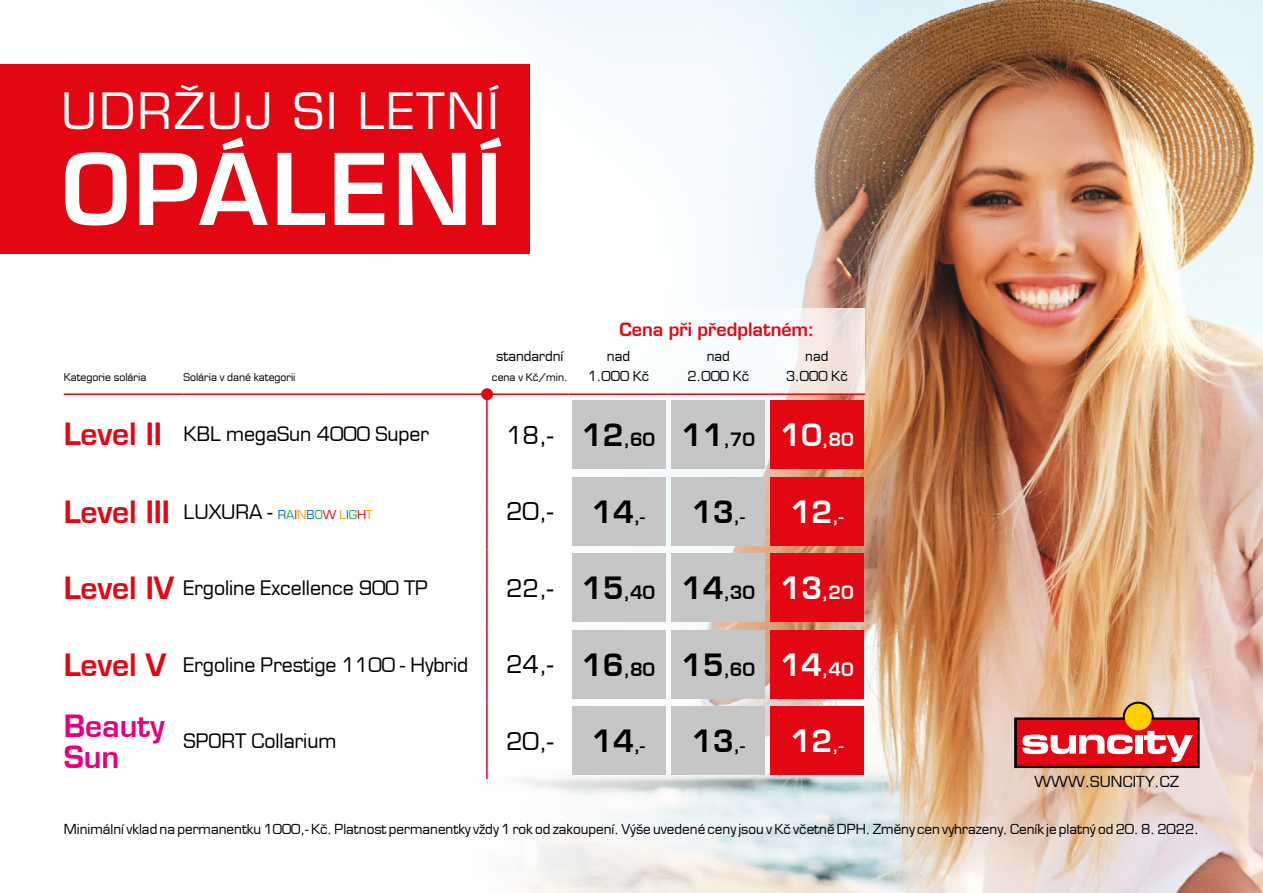
<style>
.page{position:relative;width:1263px;height:893px;background:#fff}
.page>*{position:absolute;margin:0;border:0;box-sizing:border-box;transform-origin:0 0}
.t1{font:600 96.15px "Eurostile CE";letter-spacing:.04em;color:#fff}
.t2{font:48.75px "Eurostile CE";letter-spacing:.045em;color:#fff}
.t3{font:30px "Euromode CE Bold";letter-spacing:-.005em;color:#e30613}
.t4{font:30px "Euromode CE Bold";letter-spacing:-.005em;color:#000}
.t5{font:30px/31.5px "Euromode CE Bold";letter-spacing:-.005em;color:#e6007d}
.t6{font:30px "Euromode CE Bold";color:#fff}
.t7{font:24px "Euromode CE";color:#000}
.t8{font:19.5px "Euromode CE";letter-spacing:-.005em;color:#000}
.t9{font:18px "Euromode CE Bold";letter-spacing:-.005em;color:#000}
.t10{font:18px "Euromode CE Bold";letter-spacing:-.005em;color:#e30613}
.t11{font:14.85px "Euromode CE";letter-spacing:.01em;color:#000}
.t12{font:13.5px "Euromode CE";color:#000}
.t13{font:10.5px "Euromode CE";letter-spacing:-.005em;color:#000}
.s1{font-family:"Euromode CE Bold";font-size:30px;color:#e30613}
.s2{font-family:"Euromode CE";font-size:24px}
.s3{font-size:30px}
.s4{font-size:30px;color:#fff}
.s5{color:#fff}
.s6{font-family:"Euromode CE";font-size:19.5px;color:#000}
.s7{font-family:"Euromode CE";font-size:12px;color:#0e6eb6}
.s8{font-family:"Euromode CE";font-size:12px;color:#27a951}
.s9{font-family:"Euromode CE";font-size:12px}
.s10{font-family:"Euromode CE";font-size:12px;color:#f6a200}
.s11{font-size:18px}
</style>
<div class="page">
<img style="left:481px;top:0;width:782px;height:893px">
<svg style="left:497px;top:308px;width:368px;height:85px"></svg>
<hr style="left:64px;top:393px;width:120px;height:2px;background:#e30613">
<hr style="left:184px;top:393px;width:303px;height:2px;background:#e30613">
<hr style="left:486px;top:395px;width:2px;height:78px;background:#e30613">
<hr style="left:487px;top:393px;width:81px;height:2px;background:#e30613">
<hr style="left:486px;top:473px;width:2px;height:76px;background:#e30613">
<hr style="left:486px;top:549px;width:2px;height:77px;background:#e30613">
<hr style="left:486px;top:626px;width:2px;height:76px;background:#e30613">
<hr style="left:486px;top:702px;width:2px;height:77px;background:#e30613">
<hr style="left:568px;top:393px;width:100px;height:2px;background:#e30613">
<hr style="left:668px;top:393px;width:100px;height:2px;background:#e30613">
<hr style="left:768px;top:393px;width:97px;height:2px;background:#e30613">
<div style="left:572px;top:401px;width:93px;height:68px;background:#c6c6c6"></div>
<div style="left:672px;top:401px;width:93px;height:68px;background:#c6c6c6"></div>
<div style="left:770px;top:401px;width:94px;height:68px;background:#e30613"></div>
<div style="left:572px;top:477px;width:93px;height:68px;background:#c6c6c6"></div>
<div style="left:672px;top:477px;width:93px;height:68px;background:#c6c6c6"></div>
<div style="left:770px;top:477px;width:94px;height:68px;background:#e30613"></div>
<div style="left:572px;top:554px;width:93px;height:68px;background:#c6c6c6"></div>
<div style="left:672px;top:554px;width:93px;height:68px;background:#c6c6c6"></div>
<div style="left:770px;top:554px;width:94px;height:68px;background:#e30613"></div>
<div style="left:572px;top:630px;width:93px;height:68px;background:#c6c6c6"></div>
<div style="left:672px;top:630px;width:93px;height:68px;background:#c6c6c6"></div>
<div style="left:770px;top:630px;width:94px;height:68px;background:#e30613"></div>
<div style="left:572px;top:707px;width:93px;height:68px;background:#c6c6c6"></div>
<div style="left:672px;top:707px;width:93px;height:68px;background:#c6c6c6"></div>
<div style="left:770px;top:707px;width:94px;height:68px;background:#e30613"></div>
<div style="left:481px;top:388px;width:12px;height:12px;background:#e30613;border-radius:50%"></div>
<svg style="left:1123px;top:702px;width:30px;height:30px"></svg>
<div style="left:1123px;top:702px;width:30px;height:30px;border:1px solid #000;border-radius:50%"></div>
<svg style="left:1014px;top:718px;width:185px;height:50px"></svg>
<div style="left:1125px;top:704px;width:27px;height:26px;background:#ffce00;border-radius:50%"></div>
<div style="left:0;top:64px;width:529px;height:190px;background:#e30613"></div>
<h2 class="t2" style="left:61px;top:82px;width:439px">UDRŽUJ SI LETNÍ</h2>
<h1 class="t1" style="left:62px;top:129px;width:442px">OPÁLENÍ</h1>
<h3 class="t10" style="left:619px;top:318px;width:196px">Cena při předplatném:</h3>
<p class="t12" style="left:496px;top:348px;width:69px">standardní</p>
<p class="t12" style="left:607px;top:348px;width:25px">nad</p>
<p class="t12" style="left:707px;top:348px;width:25px">nad</p>
<p class="t12" style="left:805px;top:348px;width:25px">nad</p>
<p class="t13" style="left:64px;top:371px;width:84px">Kategorie solária</p>
<p class="t13" style="left:184px;top:371px;width:114px">Solária v dané kategorii</p>
<p class="t13" style="left:492px;top:371px;width:77px">cena v Kč/min.</p>
<p class="t12" style="left:588px;top:368px;width:63px">1.000 Kč</p>
<p class="t12" style="left:688px;top:368px;width:63px">2.000 Kč</p>
<p class="t12" style="left:786px;top:368px;width:63px">3.000 Kč</p>
<h3 class="t8" style="left:64px;top:422px;width:367px"><span class="s1">Level II</span> KBL megaSun 4000 Super</h3>
<h3 class="t9" style="left:506px;top:429px;width:349px"><span class="s2">18,-</span> <span class="s3">12</span>,60 <span class="s3">11</span>,70 <span class="s4">10</span><span class="s5">,80</span></h3>
<h3 class="t3" style="left:64px;top:493px;width:311px">Level III <span class="s6">LUXURA -</span> <span class="s7">R</span><span class="s8">A</span><span class="s9">I</span><span class="s10">N</span><span class="s7">B</span><span class="s8">O</span><span class="s9">W</span> <span class="s10">L</span><span class="s7">I</span><span class="s8">G</span><span class="s9">H</span><span class="s10">T</span></h3>
<h3 class="t7" style="left:506px;top:497px;width:49px">20,-</h3>
<h3 class="t4" style="left:592px;top:493px;width:55px">14<span class="s11">,-</span></h3>
<h3 class="t4" style="left:692px;top:493px;width:55px">13<span class="s11">,-</span></h3>
<h3 class="t6" style="left:790px;top:493px;width:55px">12<span class="s11">,-</span></h3>
<h3 class="t8" style="left:64px;top:576px;width:366px"><span class="s1">Level IV</span> Ergoline Excellence 900 TP</h3>
<h3 class="t9" style="left:506px;top:582px;width:349px"><span class="s2">22,-</span> <span class="s3">15</span>,40 <span class="s3">14</span>,30 <span class="s4">13</span><span class="s5">,20</span></h3>
<h3 class="t8" style="left:64px;top:653px;width:406px"><span class="s1">Level V</span> Ergoline Prestige 1100 - Hybrid</h3>
<h3 class="t9" style="left:506px;top:658px;width:349px"><span class="s2">24,-</span> <span class="s3">16</span>,80 <span class="s3">15</span>,60 <span class="s4">14</span><span class="s5">,40</span></h3>
<h3 class="t5" style="left:64px;top:710px;width:102px">Beauty<br>Sun</h3>
<h3 class="t8" style="left:184px;top:729px;width:154px">SPORT Collarium</h3>
<h3 class="t7" style="left:506px;top:727px;width:49px">20,-</h3>
<h3 class="t4" style="left:592px;top:723px;width:55px">14<span class="s11">,-</span></h3>
<h3 class="t4" style="left:692px;top:723px;width:55px">13<span class="s11">,-</span></h3>
<h3 class="t6" style="left:790px;top:723px;width:55px">12<span class="s11">,-</span></h3>
<p class="t11" style="left:1034px;top:772px;width:146px">WWW.SUNCITY.CZ</p>
<p class="t12" style="left:64px;top:821px;width:1137px">Minimální vklad na permanentku 1000,- Kč. Platnost permanentky vždy 1 rok od zakoupení. Výše uvedené ceny jsou v Kč včetně DPH. Změny cen vyhrazeny. Ceník je platný od 20. 8. 2022.</p>
</div>
